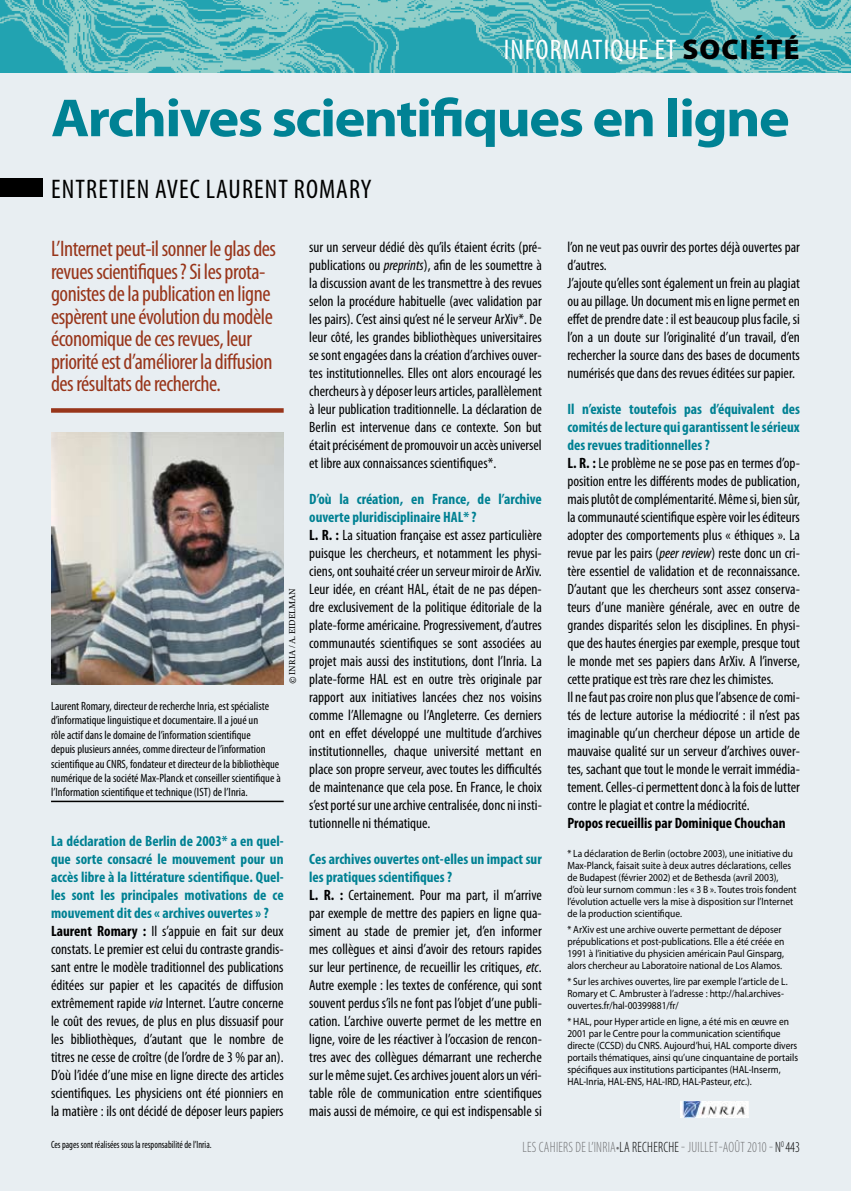
<style>
.page{position:relative;width:851px;height:1191px;background:#fff}
.page>*{position:absolute;margin:0;border:0;box-sizing:border-box;transform-origin:0 0}
.t1{font:700 54px "Myriad Pro";letter-spacing:-.03em;color:#008294;scale:1.09 1}
.t2{font:900 28.5px "Myriad Pro";letter-spacing:.04em;color:#000}
.t3{font:condensed 28.5px "Myriad Pro";color:#fff}
.t4{font:condensed 27px "Myriad Pro";letter-spacing:.04em;color:#000}
.t5{font:condensed 22.5px/22.5px "Myriad Pro";letter-spacing:-.02em;color:#98351a}
.t6{font:condensed 15px/18px "Myriad Pro";color:#000}
.t7{font:300 condensed 15px "Myriad Pro";letter-spacing:.02em;color:#707173;scale:.9 1}
.t8{font:700 condensed 15px "Myriad Pro";color:#000}
.t9{font:condensed 12px/14.4px "Myriad Pro";color:#000}
.t10{font:10.5px/12px "Myriad Pro";color:#000;scale:.9 1}
.t11{font:condensed 10.5px "Myriad Pro";color:#000;scale:.9 1}
.t12{font:9px "Proforma";color:#000}
.s1{font-weight:400;font-stretch:condensed;color:#fff}
.s2{font-weight:700;color:#008193}
.s3{font-weight:700}
.s4{font-style:italic}
.s5{color:#000}
</style>
<div class="page">
<div style="left:0;top:0;width:850px;height:1191px;background:#e8eef2"></div>
<img style="left:680px;top:1101px;width:68px;height:16px">
<div style="left:0;top:178px;width:43px;height:18px;background:#000"></div>
<div style="left:51px;top:408px;width:232px;height:5px;background:#98351a"></div>
<hr style="left:51px;top:800px;width:232px;height:2px;background:#000">
<img style="left:0;top:0;width:850px;height:72px">
<img style="left:51px;top:432px;width:232px;height:252px">
<h2 class="t3" style="left:503px;top:32px;width:45px">INFORMATI</h2>
<h2 class="t2" style="left:610px;top:30px;width:190px"><span class="s1">QUE ET</span> SOCIÉTÉ</h2>
<h1 class="t1" style="left:51px;top:83px;width:679px">Archives scientifiques en ligne</h1>
<h3 class="t4" style="left:51px;top:173px;width:321px">Entretien avec Laurent Romary</h3>
<p class="t5" style="left:51px;top:237px;width:226px">L’Internet peut-il sonner le glas des revues scientifiques? Si les prota&shy;gonistes de la publication en ligne espèrent une évolution du modèle économique de ces revues, leur priorité est d’améliorer la diffusion des résultats de recherche.</p>
<p class="t6" style="left:567px;top:238px;width:234px">l’on ne veut pas ouvrir des portes déjà ouvertes par d’autres.<br>J’ajoute qu’elles sont également un frein au plagiat ou au pillage. Un document mis en ligne permet en effet de prendre date: il est beaucoup plus facile, si l’on a un doute sur l’originalité d’un travail, d’en rechercher la source dans des bases de documents numérisés que dans des revues éditées sur papier.</p>
<p class="t6" style="left:567px;top:400px;width:234px"><span class="s2">Il n’existe toutefois pas d’équivalent des comités de lecture qui garantissent le sérieux des revues traditionnelles ?<br></span><span class="s3">L. R. :</span> Le problème ne se pose pas en termes d’op&shy;position entre les différents modes de publication, mais plutôt de complémentarité. Même si, bien sûr, la communauté scientifique espère voir les éditeurs adopter des comportements plus « éthiques ». La revue par les pairs (<span class="s4">peer review</span>) reste donc un cri&shy;tère essentiel de validation et de reconnaissance.<br>D’autant que les chercheurs sont assez conserva&shy;teurs d’une manière générale, avec en outre de grandes disparités selon les disciplines. En physi&shy;que des hautes énergies par exemple, presque tout le monde met ses papiers dans ArXiv. A l’inverse, cette pratique est très rare chez les chimistes.<br>Il ne faut pas croire non plus que l’absence de comi&shy;tés de lecture autorise la médiocrité : il n’est pas imaginable qu’un chercheur dépose un article de mauvaise qualité sur un serveur d’archives ouver&shy;tes, sachant que tout le monde le verrait immédia&shy;tement. Celles-ci permettent donc à la fois de lutter contre le plagiat et contre la médiocrité.</p>
<p class="t8" style="left:567px;top:814px;width:220px">Propos recueillis par Dominique Chouchan</p>
<p class="t10" style="left:567px;top:847px;width:256px">* La déclaration de Berlin (octobre 2003), une initiative du Max-Planck, faisait suite à deux autres déclarations, celles de Budapest (février 2002) et de Bethesda (avril 2003), d’où leur surnom commun : les « 3 B ». Toutes trois fondent l’évolution actuelle vers la mise à disposition sur l’Internet de la production scientifique.</p>
<p class="t10" style="left:567px;top:923px;width:242px">* ArXiv est une archive ouverte permettant de déposer prépublications et post-publications. Elle a été créée en 1991 à l’initiative du physicien américain Paul Ginsparg, alors chercheur au Laboratoire national de Los Alamos.</p>
<p class="t10" style="left:567px;top:975px;width:246px">* Sur les archives ouvertes, lire par exemple l’article de L.<br>Romary et C. Ambruster à l’adresse : http://hal.archives&shy;ouvertes.fr/hal-00399881/fr/</p>
<p class="t10" style="left:567px;top:1015px;width:258px">* HAL, pour Hyper article en ligne, a été mis en œuvre en 2001 par le Centre pour la communication scientifique directe (CCSD) du CNRS. Aujourd’hui, HAL comporte divers portails thématiques, ainsi qu’une cinquantaine de portails spécifiques aux institutions participantes (HAL-Inserm, HAL-Inria, HAL-ENS, HAL-IRD, HAL-Pasteur, <span class="s4">etc</span>.).</p>
<p class="t6" style="left:309px;top:238px;width:234px;text-align:justify">sur un serveur dédié dès qu’ils étaient écrits (pré&shy;publications ou <span class="s4">preprints</span>), afin de les soumettre à la discussion avant de les transmettre à des revues selon la procédure habituelle (avec validation par les pairs). C’est ainsi qu’est né le serveur ArXiv*. De leur côté, les grandes bibliothèques universitaires se sont engagées dans la création d’archives ouver&shy;tes institutionnelles. Elles ont alors encouragé les chercheurs à y déposer leurs articles, parallèlement à leur publication traditionnelle. La déclaration de Berlin est intervenue dans ce contexte. Son but était précisément de promouvoir un accès universel et libre aux connaissances scientifiques*.</p>
<p class="t6" style="left:309px;top:490px;width:234px"><span class="s2">D’où la création, en France, de l’archive ouverte pluridisciplinaire HAL* ?<br></span><span class="s3">L. R. :</span> La situation française est assez particulière puisque les chercheurs, et notamment les physi&shy;ciens, ont souhaité créer un serveur miroir de ArXiv.<br>Leur idée, en créant HAL, était de ne pas dépen&shy;dre exclusivement de la politique éditoriale de la plate-forme américaine. Progressivement, d’autres communautés scientifiques se sont associées au projet mais aussi des institutions, dont l’Inria. La plate-forme HAL est en outre très originale par rapport aux initiatives lancées chez nos voisins comme l’Allemagne ou l’Angleterre. Ces derniers ont en effet développé une multitude d’archives institutionnelles, chaque université mettant en place son propre serveur, avec toutes les difficultés de maintenance que cela pose. En France, le choix s’est porté sur une archive centralisée, donc ni insti&shy;tutionnelle ni thématique.</p>
<p class="t6" style="left:309px;top:850px;width:234px"><span class="s2">Ces archives ouvertes ont-elles un impact sur les pratiques scientifiques ?<br></span><span class="s3">L. R. :</span> Certainement. Pour ma part, il m’arrive par exemple de mettre des papiers en ligne qua&shy;siment au stade de premier jet, d’en informer mes collègues et ainsi d’avoir des retours rapides sur leur pertinence, de recueillir les critiques, <span class="s4">etc</span>.<br>Autre exemple : les textes de conférence, qui sont souvent perdus s’ils ne font pas l’objet d’une publi&shy;cation. L’archive ouverte permet de les mettre en ligne, voire de les réactiver à l’occasion de rencon&shy;tres avec des collègues démarrant une recherche sur le même sujet. Ces archives jouent alors un véri&shy;table rôle de communication entre scientifiques mais aussi de mémoire, ce qui est indispensable si</p>
<p class="t12" style="left:286px;top:684px;width:97px;rotate:-90deg">© INRIA / A. Eidelman</p>
<p class="t9" style="left:51px;top:698px;width:231px">Laurent Romary, directeur de recherche Inria, est spécialiste d’informatique linguistique et documentaire. Il a joué un<br>rôle actif dans le domaine de l’information scientifique<br>depuis plusieurs années, comme directeur de l’information scientifique au CNRS, fondateur et directeur de la bibliothèque numérique de la société Max-Planck et conseiller scientifique à l’Information scientifique et technique (IST) de l’Inria.</p>
<p class="t6" style="left:51px;top:832px;width:234px"><span class="s2">La déclaration de Berlin de 2003* a en quel&shy;que sorte consacré le mouvement pour un accès libre à la littérature scientifique. Quel&shy;les sont les principales motivations de ce mouvement dit des « archives ouvertes » ?<br></span><span class="s3">Laurent Romary :</span> Il s’appuie en fait sur deux constats. Le premier est celui du contraste grandis&shy;sant entre le modèle traditionnel des publications éditées sur papier et les capacités de diffusion extrêmement rapide <span class="s4">via</span> Internet. L’autre concerne le coût des revues, de plus en plus dissuasif pour les bibliothèques, d’autant que le nombre de titres ne cesse de croître (de l’ordre de 3 % par an).<br>D’où l’idée d’une mise en ligne directe des articles scientifiques. Les physiciens ont été pionniers en la matière : ils ont décidé de déposer leurs papiers</p>
<p class="t11" style="left:51px;top:1138px;width:180px">Ces pages sont réalisées sous la responsabilité de l’Inria.</p>
<p class="t7" style="left:522px;top:1138px;width:309px">LES CAHIERS DE L’INRIA•<span class="s5">LA RECHERCHE</span> - JUILLET-AOÛT 2010- <span class="s5">N</span><sup>0</sup><span class="s5">443</span></p>
</div>
